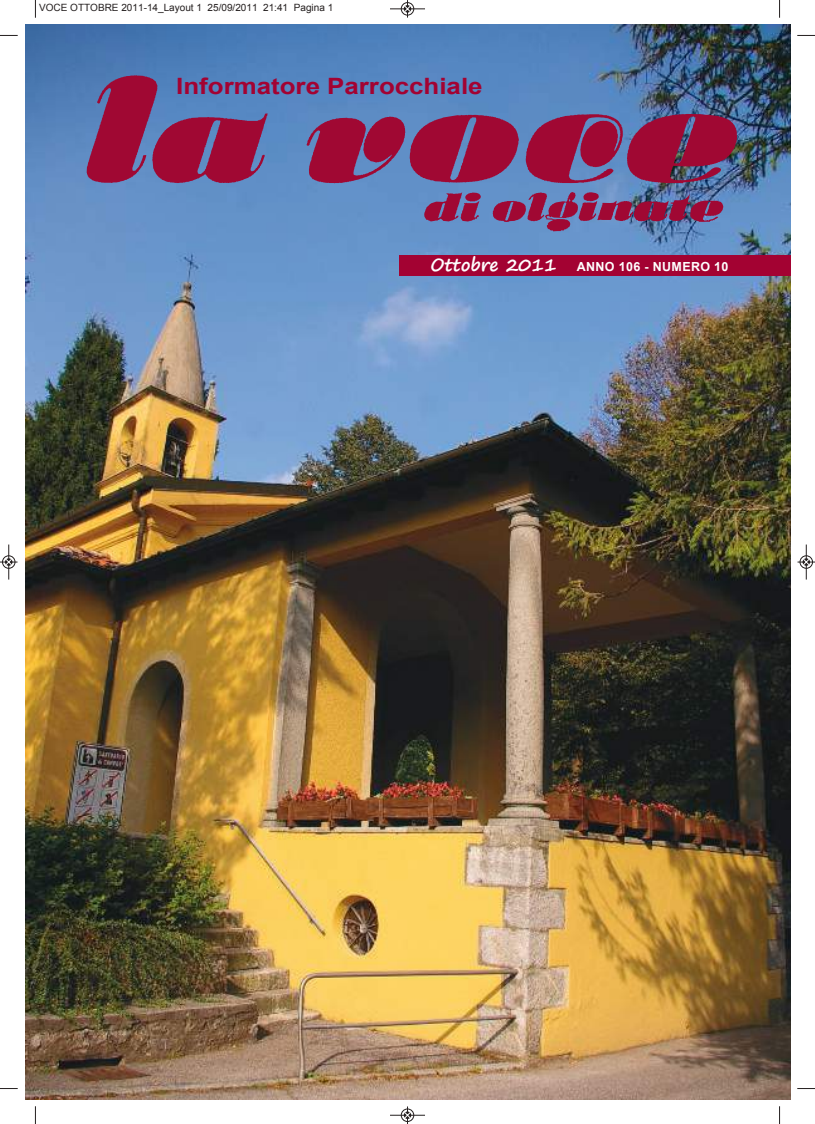
<style>
.page{position:relative;width:815px;height:1124px;background:#fff}
.page>*{position:absolute;margin:0;border:0;box-sizing:border-box;transform-origin:0 0}
.t1{font:700 22.5px "Arial";color:#a30232;scale:1.15 1}
.t2{font:700 12.5px "Arial";letter-spacing:.03em;color:#fff}
.t3{font:10px "Arial";color:#241f1f}
.s1{font-family:"Segoe Print";font-size:17.5px}
</style>
<div class="page">
<img style="left:26px;top:24px;width:765px;height:1075px">
<div style="left:399px;top:255px;width:392px;height:21px;background:#a30232"></div>
<img style="left:132px;top:79px;width:26px;height:92px">
<svg style="left:35px;top:0;width:1px;height:18px"></svg>
<svg style="left:0;top:35px;width:18px;height:1px"></svg>
<svg style="left:779px;top:0;width:1px;height:18px"></svg>
<svg style="left:797px;top:35px;width:18px;height:1px"></svg>
<svg style="left:35px;top:1106px;width:1px;height:17px"></svg>
<svg style="left:779px;top:1106px;width:1px;height:17px"></svg>
<div style="left:401px;top:2px;width:13px;height:14px;border:1px solid #fff;border-radius:50%"></div>
<hr style="left:390px;top:8px;width:35px;height:1px;background:#241f1f">
<div style="left:401px;top:2px;width:13px;height:13px;border:1px solid #241f1f;border-radius:50%"></div>
<svg style="left:404px;top:0;width:7px;height:18px"></svg>
<hr style="left:390px;top:1114px;width:35px;height:1px;background:#241f1f">
<div style="left:401px;top:1108px;width:13px;height:13px;border:1px solid #241f1f;border-radius:50%"></div>
<svg style="left:404px;top:1106px;width:7px;height:17px"></svg>
<div style="left:2px;top:555px;width:14px;height:14px;border:1px solid #fff;border-radius:50%"></div>
<hr style="left:8px;top:544px;width:1px;height:35px;background:#241f1f">
<div style="left:2px;top:555px;width:13px;height:13px;border:1px solid #241f1f;border-radius:50%"></div>
<svg style="left:0;top:558px;width:18px;height:7px"></svg>
<div style="left:799px;top:555px;width:14px;height:14px;border:1px solid #fff;border-radius:50%"></div>
<hr style="left:806px;top:544px;width:1px;height:35px;background:#241f1f">
<div style="left:800px;top:555px;width:13px;height:13px;border:1px solid #241f1f;border-radius:50%"></div>
<svg style="left:798px;top:558px;width:17px;height:7px"></svg>
<p class="t3" style="left:39px;top:2px;width:296px">VOCE OTTOBRE 2011-14_Layout 1 25/09/2011 21:41 Pagina 1</p>
<h1 class="t1" style="left:176px;top:74px;width:268px">Informatore Parrocchiale</h1>
<p class="t2" style="left:430px;top:260px;width:300px"><span class="s1">Ottobre 2011</span> anno 106 - numero 10</p>
</div>
